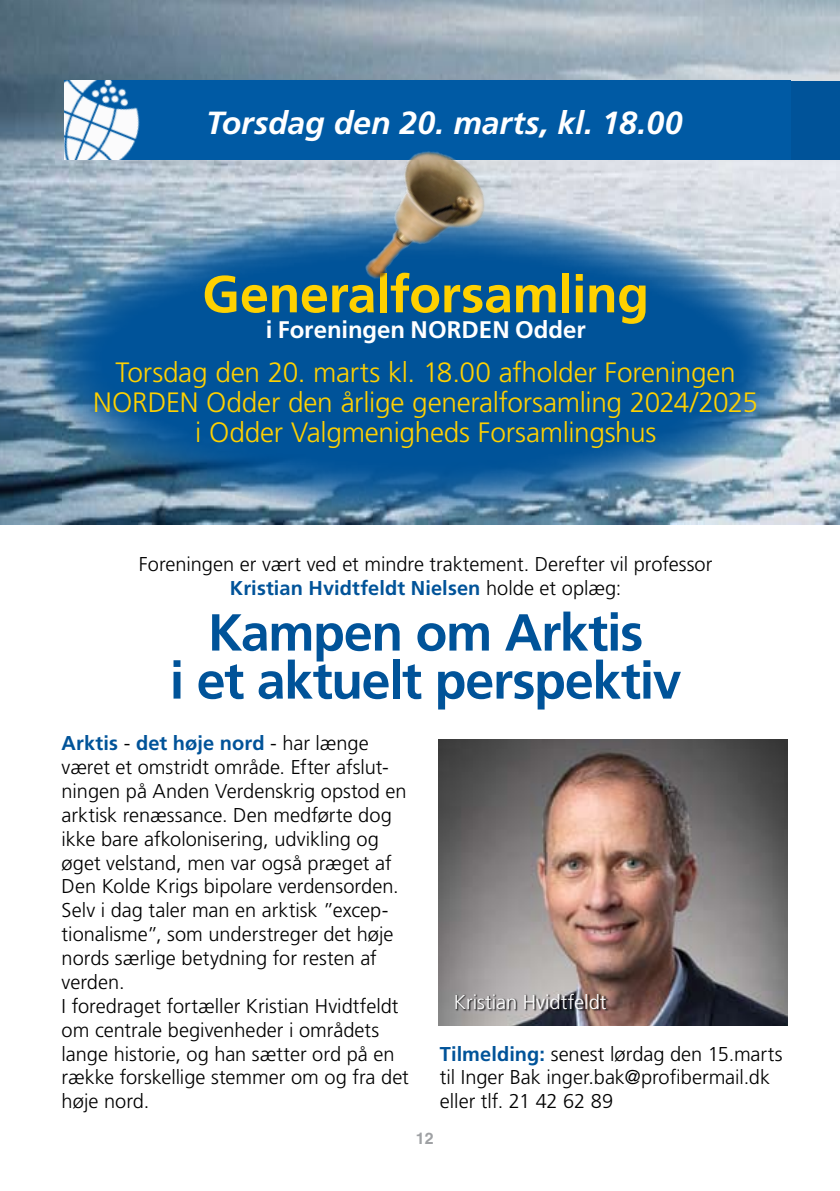
<style>
.page{position:relative;width:840px;height:1191px;background:#fff}
.page>*{position:absolute;margin:0;border:0;box-sizing:border-box;transform-origin:0 0}
.t1{font:700 52px/48px "Frutiger LT Std";letter-spacing:-.025em;color:#005399;text-align:center}
.t2{font:700 52px "Frutiger LT Std";letter-spacing:-.01em;color:#ffd100}
.t3{font:italic 700 32px "Frutiger";color:#fff}
.t4{font:300 28px/30px "Frutiger LT Std";letter-spacing:-.01em;color:#ffd100;text-align:center}
.t5{font:700 24px "Frutiger LT Std";color:#fff}
.t6{font:300 20px/23.8px "Frutiger LT Std";color:#000}
.t7{font:300 20px "Frutiger LT Std";color:#fff}
.t8{font:700 16px "Helvetica";color:#9fa1a4}
.s1{font-weight:700;color:#005399}
</style>
<div class="page">
<img style="left:0;top:0;width:839px;height:525px">
<div style="left:64px;top:81px;width:775px;height:78px;background:#005399"></div>
<div style="left:64px;top:81px;width:726px;height:78px;background:#005aa4"></div>
<img style="left:64px;top:81px;width:76px;height:78px">
<img style="left:438px;top:739px;width:349px;height:286px">
<div style="left:455px;top:993px;width:153px;height:18px;background:#000;opacity:.88"></div>
<svg style="left:38px;top:209px;width:766px;height:305px;background:#19629e"></svg>
<img style="left:324px;top:151px;width:184px;height:159px">
<h2 class="t3" style="left:206px;top:104px;width:478px">Torsdag den 20. marts, kl. 18.00</h2>
<h1 class="t2" style="left:202px;top:264px;width:448px">Generalforsamling</h1>
<p class="t5" style="left:265px;top:316px;width:321px">i Foreningen NORDEN Odder</p>
<h3 class="t4" style="left:93px;top:358px;width:666px">Torsdag den 20. marts kl. 18.00 afholder Foreningen<br>NORDEN Odder den årlige generalforsamling 2024/2025 i Odder Valgmenigheds Forsamlingshus</h3>
<p class="t6" style="left:139px;top:552px;width:575px;text-align:center">Foreningen er vært ved et mindre traktement. Derefter vil professor<br><span class="s1">Kristian Hvidtfeldt Nielsen</span> holde et oplæg:</p>
<h1 class="t1" style="left:170px;top:609px;width:513px">Kampen om Arktis<br>i et aktuelt perspektiv</h1>
<p class="t6" style="left:62px;top:731px;width:348px"><span class="s1">Arktis</span> - <span class="s1">det høje nord</span> - har længe været et omstridt område. Efter afslut&shy;ningen på Anden Verdenskrig opstod en arktisk renæssance. Den medførte dog ikke bare afkolonisering, udvikling og øget velstand, men var også præget af Den Kolde Krigs bipolare verdensorden.<br>Selv i dag taler man en arktisk ”excep&shy;tionalisme”, som understreger det høje nords særlige betydning for resten af verden.<br>I foredraget fortæller Kristian Hvidtfeldt om centrale begivenheder i områdets lange historie, og han sætter ord på en række forskellige stemmer om og fra det høje nord.</p>
<p class="t7" style="left:453px;top:990px;width:154px">Kristian Hvidtfeldt</p>
<p class="t6" style="left:439px;top:1042px;width:344px"><span class="s1">Tilmelding:</span> senest lørdag den 15.marts til Inger Bak inger.bak@profibermail.dk eller tlf. 21 42 62 89</p>
<p class="t8" style="left:415px;top:1129px;width:18px">12</p>
</div>
